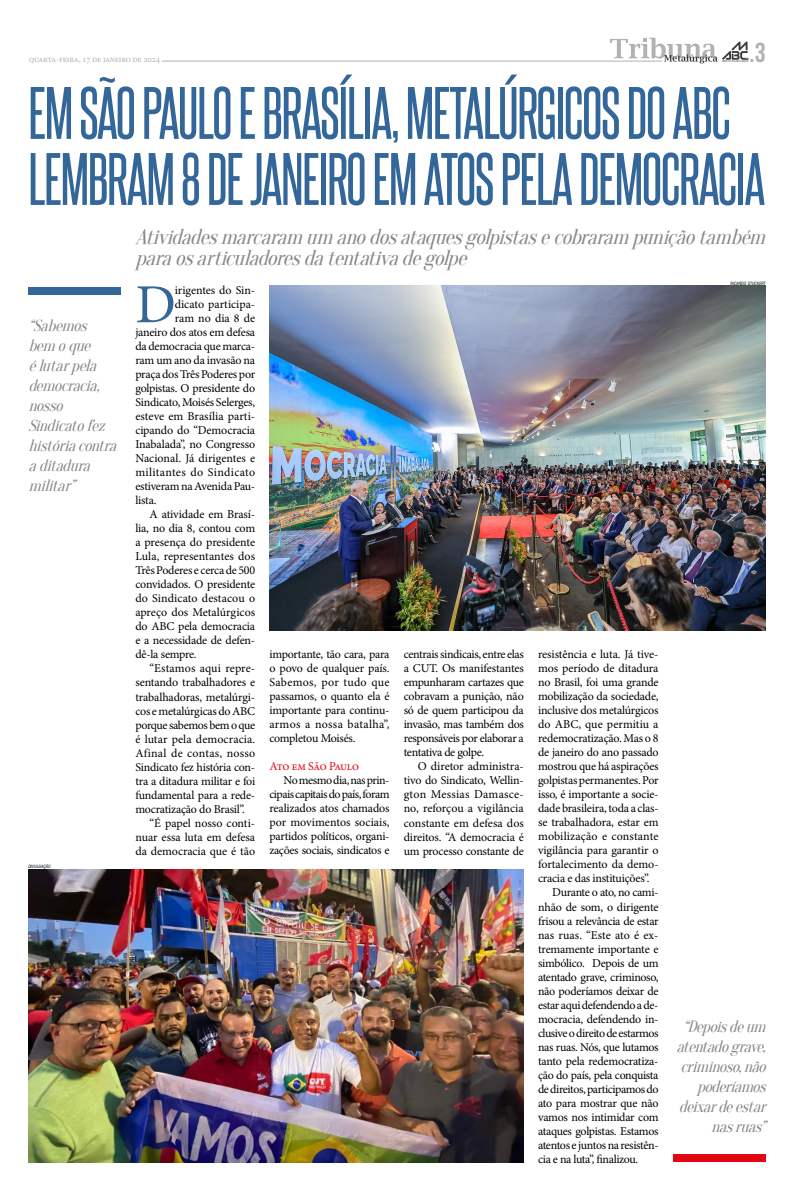
<style>
.page{position:relative;width:794px;height:1191px;background:#fff}
.page>*{position:absolute;margin:0;border:0;box-sizing:border-box;transform-origin:0 0}
.t1{font:63px/66px "Steelfish Rg";letter-spacing:-.02em;color:#369}
.t2{font:55.1px "Minion Pro";color:#369}
.t3{font:27.5px "Bebas Neue";color:#b3b2b2}
.t4{font:italic 21px/21px "Oranienbaum";color:#878787}
.t5{font:italic 16px/20px "Oranienbaum";color:#878787;text-align:right}
.t6{font:12px/14px "Minion Pro";letter-spacing:-.02em;color:#000;text-align:justify}
.t7{font:12px "Minion Pro";color:#000}
.t8{font:12px "Minion Pro";letter-spacing:-.035em;color:#e30613}
.t9{font:9px "Minion Pro";letter-spacing:-.03em;color:#b3b2b2}
.t10{font:italic condensed 4.4px "Swiss 721 BT";color:#000}
</style>
<div class="page">
<img style="left:269px;top:286px;width:496px;height:344px">
<img style="left:28px;top:869px;width:496px;height:293px">
<hr style="left:162px;top:61px;width:500px;height:1px;background:#b3b2b2">
<svg style="left:610px;top:38px;width:138px;height:25px"></svg>
<div style="left:28px;top:287px;width:93px;height:8px;background:#369"></div>
<div style="left:672px;top:1154px;width:93px;height:8px;background:#e30613"></div>
<p class="t9" style="left:29px;top:53px;width:132px">quarta-feira, 17 de janeiro de 2024</p>
<h3 class="t3" style="left:749px;top:37px;width:18px">.3</h3>
<h1 class="t1" style="left:28px;top:75px;width:738px">EM SÃO PAULO E BRASÍLIA, METALÚRGICOS DO ABC<br>LEMBRAM 8 DE JANEIRO EM ATOS PELA DEMOCRACIA</h1>
<h3 class="t5" style="left:28px;top:315px;width:94px;text-align:left">“Sabemos bem oque élutarpela democracia, nosso<br>Sindicatofez históriacontra aditadura militar”</h3>
<p class="t10" style="left:28px;top:864px;width:24px">DIVULGAÇÃO</p>
<h3 class="t4" style="left:135px;top:227px;width:637px">Atividadesmarcaram um anodosataquesgolpistasecobraram puniçãotambém paraosarticuladoresdatentativadegolpe</h3>
<h2 class="t2" style="left:135px;top:268px;width:42px">D</h2>
<p class="t6" style="left:175px;top:283px;width:82px">irigentes do Sin-</p>
<p class="t6" style="left:175px;top:297px;width:82px">dicato participa-</p>
<p class="t6" style="left:175px;top:311px;width:82px">ram no dia 8 de</p>
<p class="t6" style="left:135px;top:325px;width:121px">janeiro dos atos em defesa</p>
<p class="t6" style="left:135px;top:339px;width:121px">da democracia que marca-</p>
<p class="t6" style="left:135px;top:353px;width:121px">ram um ano da invasão na</p>
<p class="t6" style="left:135px;top:367px;width:121px">praça dos Três Poderes por</p>
<p class="t6" style="left:135px;top:381px;width:121px">golpistas. O presidente do</p>
<p class="t6" style="left:135px;top:395px;width:121px">Sindicato, Moisés Selerges,</p>
<p class="t7" style="left:135px;top:408px;width:121px">esteve em Brasília parti-</p>
<p class="t6" style="left:135px;top:423px;width:121px">cipando do “Democracia</p>
<p class="t6" style="left:135px;top:437px;width:121px">Inabalada”, no Congresso</p>
<p class="t6" style="left:135px;top:451px;width:121px">Nacional. Já dirigentes e</p>
<p class="t6" style="left:135px;top:465px;width:121px">militantes do Sindicato</p>
<p class="t6" style="left:135px;top:479px;width:121px">estiveram na Avenida Pau-</p>
<p class="t6" style="left:135px;top:493px;width:23px">lista.</p>
<p class="t6" style="left:150px;top:507px;width:107px">A atividade em Brasí-</p>
<p class="t6" style="left:135px;top:521px;width:121px">lia, no dia 8, contou com</p>
<p class="t6" style="left:135px;top:535px;width:121px">a presença do presidente</p>
<p class="t6" style="left:135px;top:549px;width:121px">Lula, representantes dos</p>
<p class="t6" style="left:135px;top:563px;width:121px">Três Poderes e cerca de 500</p>
<p class="t6" style="left:135px;top:577px;width:121px">convidados. O presidente</p>
<p class="t6" style="left:135px;top:591px;width:121px">do Sindicato destacou o</p>
<p class="t7" style="left:135px;top:604px;width:121px">apreço dos Metalúrgicos</p>
<p class="t6" style="left:135px;top:619px;width:121px">do ABC pela democracia</p>
<p class="t6" style="left:135px;top:633px;width:121px">e a necessidade de defen-</p>
<p class="t6" style="left:135px;top:647px;width:63px">dê-la sempre.</p>
<p class="t6" style="left:150px;top:661px;width:107px">“Estamos aqui repre-</p>
<p class="t6" style="left:135px;top:675px;width:121px">sentando trabalhadores e</p>
<p class="t6" style="left:135px;top:689px;width:121px">trabalhadoras, metalúrgi-</p>
<p class="t6" style="left:135px;top:703px;width:121px">cos e metalúrgicas do ABC</p>
<p class="t6" style="left:135px;top:717px;width:121px">porque sabemos bem o que</p>
<p class="t6" style="left:135px;top:731px;width:121px">é lutar pela democracia.</p>
<p class="t6" style="left:135px;top:745px;width:121px">Afinal de contas, nosso</p>
<p class="t6" style="left:135px;top:759px;width:121px">Sindicato fez história con-</p>
<p class="t6" style="left:135px;top:773px;width:121px">tra a ditadura militar e foi</p>
<p class="t6" style="left:135px;top:787px;width:121px">fundamental para a rede-</p>
<p class="t6" style="left:135px;top:802px;width:111px">mocratização do Brasil”.</p>
<p class="t6" style="left:150px;top:816px;width:107px">“É papel nosso conti-</p>
<p class="t6" style="left:135px;top:830px;width:121px">nuar essa luta em defesa</p>
<p class="t6" style="left:135px;top:844px;width:121px">da democracia que é tão</p>
<p class="t6" style="left:269px;top:647px;width:122px">importante, tão cara, para o povo de qualquer país.<br>Sabemos, por tudo que passamos, o quanto ela é importante para continu&shy;armos a nossa batalha”, completou Moisés.</p>
<p class="t8" style="left:269px;top:758px;width:91px">Ato em São Paulo</p>
<p class="t6" style="left:269px;top:773px;width:122px;text-indent:14px">No mesmo dia, nas prin&shy;cipais capitais do país, foram realizados atos chamados por movimentos sociais, partidos políticos, organi&shy;zações sociais, sindicatos e</p>
<p class="t6" style="left:404px;top:647px;width:122px">centrais sindicais, entre elas a CUT. Os manifestantes empunharam cartazes que cobravam a punição, não só de quem participou da invasão, mas também dos responsáveis por elaborar a tentativa de golpe.</p>
<p class="t6" style="left:404px;top:759px;width:122px;text-indent:14px">O diretor administra&shy;tivo do Sindicato, Wellin&shy;gton Messias Damasce&shy;no, reforçou a vigilância constante em defesa dos direitos. “A democracia é um processo constante de</p>
<p class="t6" style="left:538px;top:647px;width:122px">resistência e luta. Já tive-</p>
<p class="t6" style="left:538px;top:661px;width:122px">mos período de ditadura</p>
<p class="t6" style="left:538px;top:675px;width:122px">no Brasil, foi uma grande</p>
<p class="t6" style="left:538px;top:689px;width:122px">mobilização da sociedade,</p>
<p class="t6" style="left:538px;top:703px;width:122px">inclusive dos metalúrgicos</p>
<p class="t6" style="left:538px;top:717px;width:122px">do ABC, que permitiu a</p>
<p class="t6" style="left:538px;top:731px;width:122px">redemocratização. Mas o 8</p>
<p class="t6" style="left:538px;top:745px;width:122px">de janeiro do ano passado</p>
<p class="t6" style="left:538px;top:759px;width:122px">mostrou que há aspirações</p>
<p class="t6" style="left:538px;top:773px;width:122px">golpistas permanentes. Por</p>
<p class="t6" style="left:538px;top:787px;width:122px">isso, é importante a socie-</p>
<p class="t6" style="left:538px;top:801px;width:122px">dade brasileira, toda a clas-</p>
<p class="t6" style="left:538px;top:815px;width:122px">se trabalhadora, estar em</p>
<p class="t6" style="left:538px;top:829px;width:122px">mobilização e constante</p>
<p class="t6" style="left:538px;top:843px;width:122px">vigilância para garantir o</p>
<p class="t6" style="left:538px;top:857px;width:122px">fortalecimento da demo-</p>
<p class="t6" style="left:538px;top:871px;width:113px">cracia e das instituições”.</p>
<p class="t6" style="left:552px;top:885px;width:108px">Durante o ato, no cami-</p>
<p class="t6" style="left:538px;top:899px;width:122px">nhão de som, o dirigente</p>
<p class="t6" style="left:538px;top:913px;width:122px">frisou a relevância de estar</p>
<p class="t6" style="left:538px;top:927px;width:122px">nas ruas. “Este ato é ex-</p>
<p class="t6" style="left:538px;top:941px;width:122px">tremamente importante e</p>
<p class="t6" style="left:538px;top:955px;width:122px">simbólico. Depois de um</p>
<p class="t6" style="left:538px;top:969px;width:122px">atentado grave, criminoso,</p>
<p class="t6" style="left:538px;top:983px;width:122px">não poderíamos deixar de</p>
<p class="t6" style="left:538px;top:997px;width:122px">estar aqui defendendo a de-</p>
<p class="t6" style="left:538px;top:1011px;width:122px">mocracia, defendendo in-</p>
<p class="t6" style="left:538px;top:1025px;width:122px">clusive o direito de estarmos</p>
<p class="t6" style="left:538px;top:1039px;width:122px">nas ruas. Nós, que lutamos</p>
<p class="t6" style="left:538px;top:1053px;width:122px">tanto pela redemocratiza-</p>
<p class="t6" style="left:538px;top:1067px;width:122px">ção do país, pela conquista</p>
<p class="t6" style="left:538px;top:1081px;width:122px">de direitos, participamos do</p>
<p class="t6" style="left:538px;top:1095px;width:122px">ato para mostrar que não</p>
<p class="t6" style="left:538px;top:1109px;width:122px">vamos nos intimidar com</p>
<p class="t6" style="left:538px;top:1123px;width:122px">ataques golpistas. Estamos</p>
<p class="t6" style="left:538px;top:1137px;width:122px">atentos e juntos na resistên-</p>
<p class="t6" style="left:538px;top:1151px;width:102px">cia e na luta”, finalizou.</p>
<p class="t10" style="left:730px;top:281px;width:36px">RICARDO STUCKERT</p>
<h3 class="t5" style="left:676px;top:1017px;width:96px">“Depoisdeum atentadograve, criminoso,não poderíamos deixardeestar nasruas”</h3>
</div>
